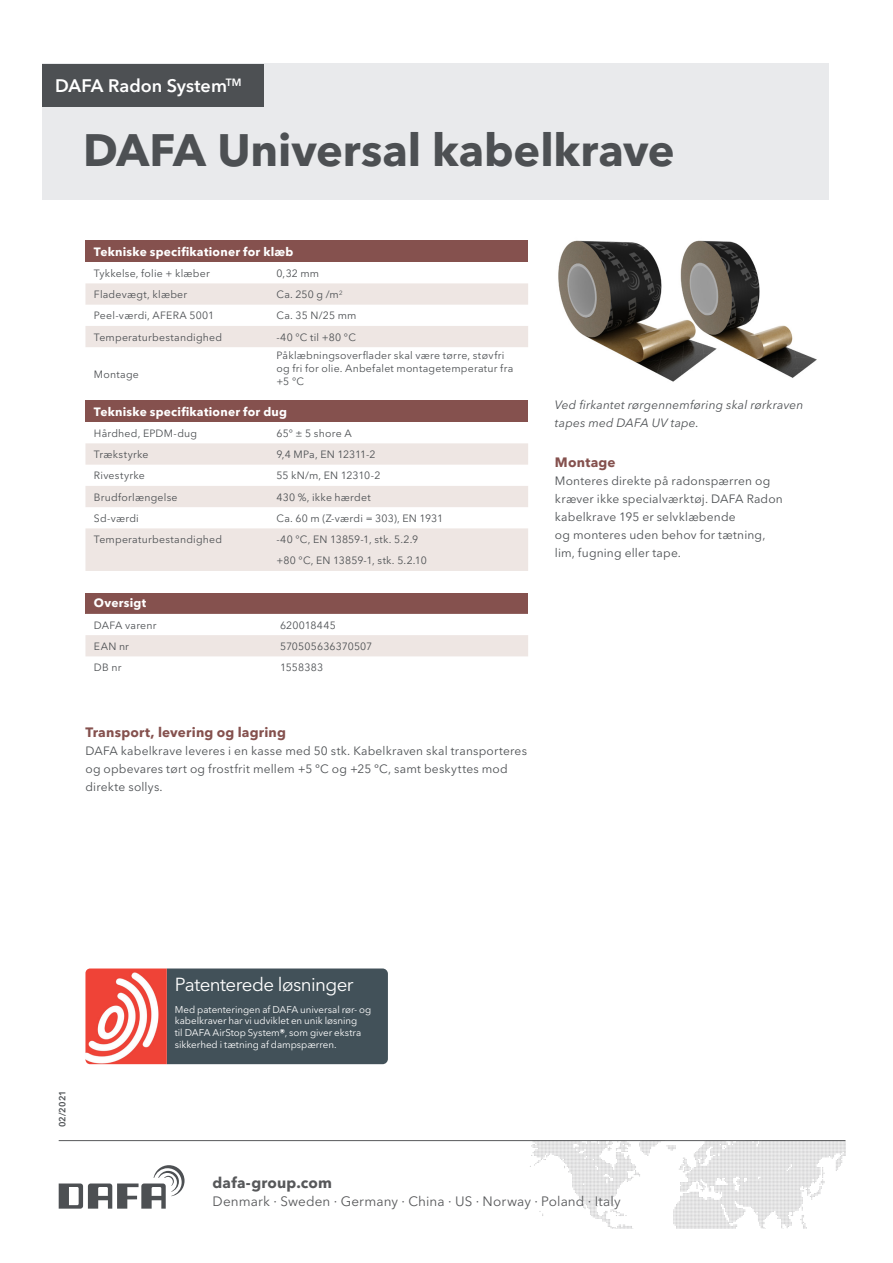
<style>
.page{position:relative;width:893px;height:1263px;background:#fff}
.page>*{position:absolute;margin:0;border:0;box-sizing:border-box;transform-origin:0 0}
.t1{font:700 45px "Avenir Next LT Pro";letter-spacing:-.005em;color:#4d5053}
.t2{font:18.75px "Avenir Next LT Pro";letter-spacing:-.03em;color:#fff}
.t3{font:600 18px "Avenir Next LT Pro";color:#fff}
.t4{font:700 15px "Avenir Next LT Pro";letter-spacing:.01em;color:#57585a}
.t5{font:13.5px "Avenir Next LT Pro";letter-spacing:.01em;color:#57585a}
._1_Overskrift{font:700 13.5px "Avenir Next LT Pro";letter-spacing:.015em;color:#85514e}
._1_Overskrift-2{font:12px/18px "Avenir Next LT Pro";letter-spacing:.015em;color:#4d5053}
.t6{font:700 12px "Avenir Next LT Pro";letter-spacing:.02em;color:#fff}
.t7{font:italic 12px/18px "Avenir Next LT Pro";letter-spacing:.015em;color:#4d5053}
._2_Rubrik{font:10.5px/12.6px "Avenir Next LT Pro";letter-spacing:.02em;color:#4d5053}
.t8{font:9.75px/11.7px "Avenir Next LT Pro";letter-spacing:-.005em;color:#fff}
.Brødtekst{font:600 9px "Avenir Next LT Pro";letter-spacing:.005em;color:#4d5053}
.s1{font-weight:700}
</style>
<div class="page">
<div style="left:43px;top:64px;width:786px;height:136px;background:#e9eaec"></div>
<div style="left:43px;top:64px;width:221px;height:42px;background:#4d5053"></div>
<div style="left:167px;top:968px;width:221px;height:96px;background:#425159"></div>
<img style="left:85px;top:968px;width:82px;height:96px">
<img style="left:523px;top:1141px;width:322px;height:88px">
<svg style="left:59px;top:1165px;width:126px;height:43px"></svg>
<hr style="left:59px;top:1140px;width:786px;height:1px;background:#57585a">
<div style="left:85px;top:240px;width:443px;height:22px;background:#85514e"></div>
<svg style="left:85px;top:283px;width:443px;height:64px"></svg>
<div style="left:85px;top:400px;width:443px;height:22px;background:#85514e"></div>
<svg style="left:85px;top:443px;width:443px;height:128px;fill:#eee6e3"></svg>
<div style="left:85px;top:593px;width:443px;height:21px;background:#85514e"></div>
<div style="left:85px;top:635px;width:443px;height:22px;background:#eee6e3"></div>
<img style="left:558px;top:240px;width:259px;height:142px">
<p class="t3" style="left:55px;top:75px;width:188px">DAFA Radon System<sup>TM</sup></p>
<p class="t1" style="left:83px;top:123px;width:593px">DAFA Universal kabelkrave</p>
<p class="t6" style="left:94px;top:244px;width:201px">Tekniske specifikationer for klæb</p>
<p class="_2_Rubrik" style="left:94px;top:267px;width:117px">Tykkelse, folie + klæber</p>
<p class="_2_Rubrik" style="left:276px;top:267px;width:44px">0,32 mm</p>
<p class="_2_Rubrik" style="left:94px;top:288px;width:95px">Fladevægt, klæber</p>
<p class="_2_Rubrik" style="left:276px;top:288px;width:68px">Ca. 250 g /m<sup>2</sup></p>
<p class="_2_Rubrik" style="left:94px;top:309px;width:122px">Peel-værdi, AFERA 5001</p>
<p class="_2_Rubrik" style="left:276px;top:309px;width:82px">Ca. 35 N/25 mm</p>
<p class="_2_Rubrik" style="left:94px;top:331px;width:130px">Temperaturbestandighed</p>
<p class="_2_Rubrik" style="left:276px;top:331px;width:81px">-40 °C til +80 °C</p>
<p class="_2_Rubrik" style="left:94px;top:368px;width:46px">Montage</p>
<p class="_2_Rubrik" style="left:276px;top:349px;width:239px">Påklæbningsoverflader skal være tørre, støvfri og fri for olie. Anbefalet montagetemperatur fra +5 °C</p>
<p class="t6" style="left:94px;top:404px;width:195px">Tekniske specifikationer for dug</p>
<p class="_2_Rubrik" style="left:94px;top:427px;width:105px">Hårdhed, EPDM-dug</p>
<p class="_2_Rubrik" style="left:276px;top:427px;width:77px">65° ± 5 shore A</p>
<p class="_2_Rubrik" style="left:94px;top:448px;width:56px">Trækstyrke</p>
<p class="_2_Rubrik" style="left:276px;top:448px;width:101px">9,4 MPa, EN 12311-2</p>
<p class="_2_Rubrik" style="left:94px;top:469px;width:52px">Rivestyrke</p>
<p class="_2_Rubrik" style="left:276px;top:469px;width:106px">55 kN/m, EN 12310-2</p>
<p class="_2_Rubrik" style="left:94px;top:491px;width:85px">Brudforlængelse</p>
<p class="_2_Rubrik" style="left:276px;top:491px;width:96px">430 %, ikke hærdet</p>
<p class="_2_Rubrik" style="left:94px;top:512px;width:46px">Sd-værdi</p>
<p class="_2_Rubrik" style="left:276px;top:512px;width:168px">Ca. 60 m (Z-værdi = 303), EN 1931</p>
<p class="_2_Rubrik" style="left:94px;top:533px;width:130px">Temperaturbestandighed</p>
<p class="_2_Rubrik" style="left:276px;top:533px;width:143px">-40 °C, EN 13859-1, stk. 5.2.9</p>
<p class="_2_Rubrik" style="left:276px;top:554px;width:152px">+80 °C, EN 13859-1, stk. 5.2.10</p>
<p class="t6" style="left:94px;top:595px;width:54px">Oversigt</p>
<p class="_2_Rubrik" style="left:94px;top:618px;width:64px">DAFA varenr</p>
<p class="_2_Rubrik" style="left:280px;top:618px;width:57px">620018445</p>
<p class="_2_Rubrik" style="left:94px;top:640px;width:37px">EAN nr</p>
<p class="_2_Rubrik" style="left:280px;top:640px;width:94px">570505636370507</p>
<p class="_2_Rubrik" style="left:94px;top:661px;width:29px">DB nr</p>
<p class="_2_Rubrik" style="left:280px;top:661px;width:45px">1558383</p>
<p class="_1_Overskrift" style="left:85px;top:724px;width:202px">Transport, levering og lagring</p>
<p class="_1_Overskrift-2" style="left:85px;top:742px;width:443px">DAFA kabelkrave leveres i en kasse med 50 stk. Kabelkraven skal transporteres og opbevares tørt og frostfrit mellem +5 ºC og +25 ºC, samt beskyttes mod direkte sollys.</p>
<p class="t7" style="left:555px;top:396px;width:250px">Ved firkantet rørgennemføring skal rørkraven tapes med DAFA UV tape.</p>
<p class="_1_Overskrift" style="left:555px;top:454px;width:62px">Montage</p>
<p class="_1_Overskrift-2" style="left:555px;top:472px;width:217px">Monteres direkte på radonspærren og</p>
<p class="_1_Overskrift-2" style="left:555px;top:490px;width:229px">kræver ikke specialværktøj. DAFA Radon</p>
<p class="_1_Overskrift-2" style="left:555px;top:508px;width:182px">kabelkrave 195 er selvklæbende</p>
<p class="_1_Overskrift-2" style="left:555px;top:526px;width:212px">og monteres uden behov for tætning,</p>
<p class="_1_Overskrift-2" style="left:555px;top:544px;width:128px">lim, fugning eller tape.</p>
<p class="Brødtekst" style="left:57px;top:1127px;width:39px;rotate:-90deg">02/2021</p>
<p class="t2" style="left:175px;top:973px;width:180px">Patenterede løsninger</p>
<p class="t8" style="left:175px;top:1003px;width:198px">Med patenteringen af DAFA universal rør- og kabelkraver har vi udviklet en unik løsning<br>til DAFA AirStop System<span class="s1">®</span>, som giver ekstra sikkerhed i tætning af dampspærren.</p>
<p class="t4" style="left:213px;top:1173px;width:121px">dafa-group.com</p>
<p class="t5" style="left:213px;top:1193px;width:410px">Denmark · Sweden · Germany · China · US · Norway · Poland · Italy</p>
</div>
